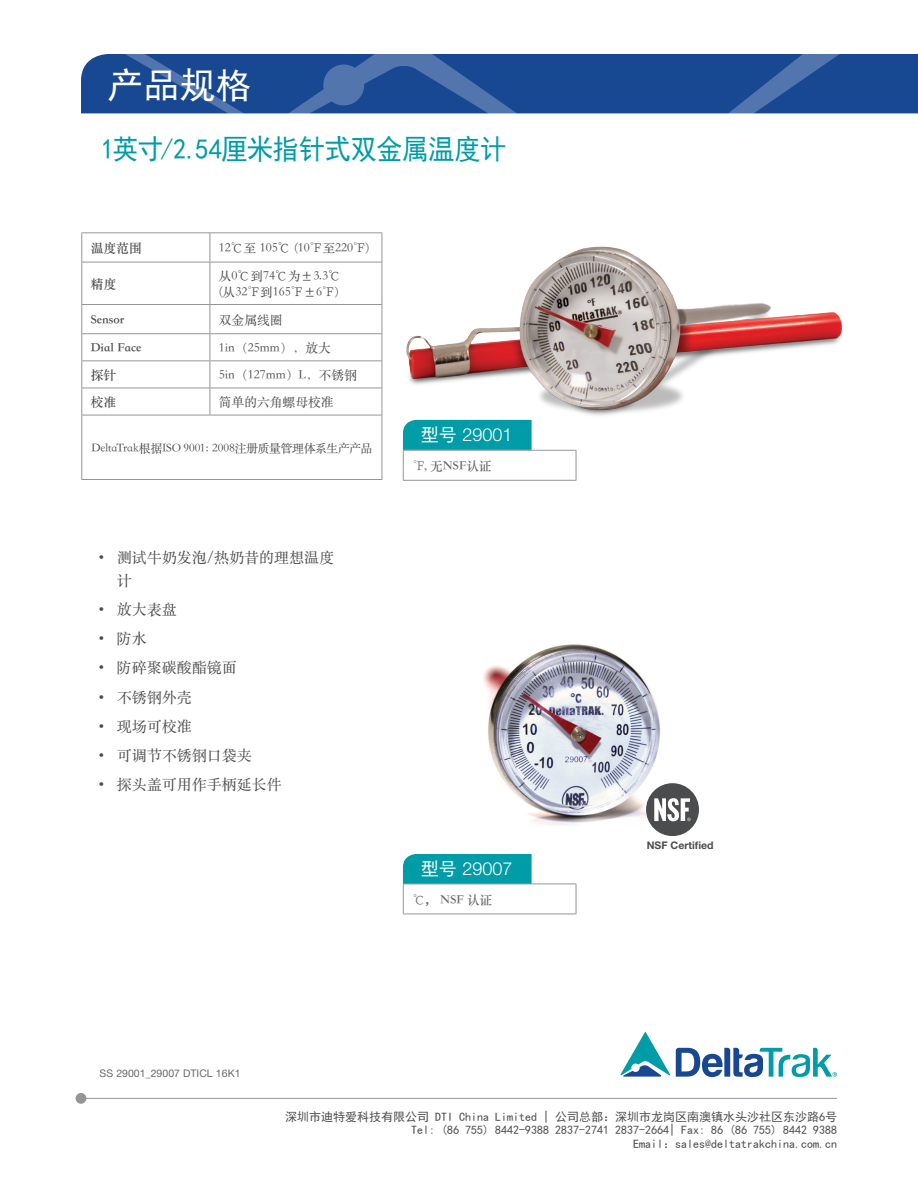
<style>
.page{position:relative;width:918px;height:1188px;background:#fff}
.page>*{position:absolute;margin:0;border:0;box-sizing:border-box;transform-origin:0 0}
.t1{font:36px "Sim Hei";color:#fff}
.t2{font:28.35px "Sim Hei";letter-spacing:-.025em;color:#009ca7;scale:.93 1}
.t3{font:300 18px "Helvetica Neue LT Std";color:#fff}
.t4{font:15px/22.5px "ST Songti SC Regular";color:#4b4c4d}
.t5{font:12.75px/15.3px "ST Songti SC Regular";color:#4b4c4d}
.t6{font:12.75px "ST Songti SC Bold";color:#4b4c4d}
.t7{font:12.75px "ST Songti SC Bold";letter-spacing:.005em;color:#69696c}
.t8{font:12px/13.5px "Sim Hei";color:#4b4c4d;text-align:right}
.t9{font:12px "ST Songti SC Regular";letter-spacing:-.03em;color:#4b4c4d}
.t10{font:10.5px "Helvetica Neue LT Std";color:#69696c}
.t11{font:700 10.5px "Helvetica Neue LT Std";color:#4b4c4d}
.s1{font-family:"Sim Hei";font-weight:400}
.s2{font-family:"ST Songti SC Regular"}
</style>
<div class="page">
<div style="left:76px;top:1093px;width:10px;height:11px;background:#939598;border-radius:50%"></div>
<hr style="left:81px;top:1098px;width:756px;height:1px;background:#939598">
<svg style="left:81px;top:54px;width:837px;height:59px;background:#214f96"></svg>
<svg style="left:620px;top:1031px;width:217px;height:46px"></svg>
<img style="left:402px;top:246px;width:440px;height:235px">
<hr style="left:81px;top:232px;width:129px;height:1px;background:#939598">
<svg style="left:81px;top:233px;width:1px;height:29px"></svg>
<hr style="left:210px;top:232px;width:172px;height:1px;background:#939598">
<svg style="left:210px;top:233px;width:1px;height:29px"></svg>
<svg style="left:382px;top:233px;width:1px;height:29px"></svg>
<hr style="left:81px;top:262px;width:129px;height:1px;background:#939598">
<hr style="left:81px;top:262px;width:1px;height:42px;background:#939598">
<hr style="left:210px;top:262px;width:172px;height:1px;background:#939598">
<hr style="left:210px;top:262px;width:1px;height:42px;background:#939598">
<hr style="left:382px;top:262px;width:1px;height:42px;background:#939598">
<hr style="left:81px;top:304px;width:129px;height:1px;background:#939598">
<hr style="left:210px;top:304px;width:172px;height:1px;background:#939598">
<hr style="left:81px;top:333px;width:129px;height:1px;background:#939598">
<hr style="left:210px;top:333px;width:172px;height:1px;background:#939598">
<hr style="left:81px;top:360px;width:129px;height:1px;background:#939598">
<hr style="left:210px;top:360px;width:172px;height:1px;background:#939598">
<hr style="left:81px;top:388px;width:129px;height:1px;background:#939598">
<svg style="left:81px;top:305px;width:1px;height:110px"></svg>
<hr style="left:210px;top:388px;width:172px;height:1px;background:#939598">
<svg style="left:210px;top:305px;width:1px;height:110px"></svg>
<svg style="left:382px;top:305px;width:1px;height:110px"></svg>
<hr style="left:81px;top:479px;width:129px;height:1px;background:#939598">
<hr style="left:210px;top:479px;width:172px;height:1px;background:#939598">
<hr style="left:81px;top:415px;width:129px;height:1px;background:#939598">
<hr style="left:81px;top:415px;width:1px;height:64px;background:#939598">
<hr style="left:210px;top:415px;width:172px;height:1px;background:#939598">
<hr style="left:382px;top:415px;width:1px;height:64px;background:#939598">
<img style="left:483px;top:644px;width:211px;height:193px">
<div style="left:403px;top:854px;width:129px;height:30px;background:#009ca7"></div>
<hr style="left:403px;top:450px;width:173px;height:1px;background:#939598">
<svg style="left:403px;top:420px;width:129px;height:60px"></svg>
<svg style="left:576px;top:451px;width:1px;height:29px"></svg>
<hr style="left:403px;top:480px;width:173px;height:1px;background:#939598">
<hr style="left:403px;top:884px;width:173px;height:1px;background:#939598">
<hr style="left:403px;top:884px;width:1px;height:30px;background:#939598">
<hr style="left:576px;top:884px;width:1px;height:30px;background:#939598">
<hr style="left:403px;top:914px;width:173px;height:1px;background:#939598">
<div style="left:646px;top:783px;width:53px;height:53px;background:#4b4c4d;border-radius:50%"></div>
<svg style="left:654px;top:798px;width:37px;height:23px"></svg>
<h1 class="t1" style="left:108px;top:67px;width:145px">产品规格</h1>
<h2 class="t2" style="left:101px;top:135px;width:437px">1英寸/2.54厘米指针式双金属温度计</h2>
<p class="t6" style="left:91px;top:240px;width:52px">温度范围</p>
<p class="t5" style="left:219px;top:240px;width:152px">12℃至 105℃ (10℉至220℉)</p>
<p class="t6" style="left:91px;top:276px;width:27px">精度</p>
<p class="t5" style="left:219px;top:268px;width:123px">从0℃到74℃为±3.3℃ (从32℉到165℉±6℉)</p>
<p class="t6" style="left:91px;top:312px;width:35px">Sensor</p>
<p class="t5" style="left:219px;top:312px;width:65px">双金属线圈</p>
<p class="t6" style="left:91px;top:340px;width:52px">Dial Face</p>
<p class="t5" style="left:219px;top:340px;width:113px">1in（25mm），放大</p>
<p class="t6" style="left:91px;top:367px;width:27px">探针</p>
<p class="t5" style="left:219px;top:367px;width:140px">5in（127mm）L，不锈钢</p>
<p class="t6" style="left:91px;top:394px;width:27px">校准</p>
<p class="t5" style="left:219px;top:394px;width:116px">简单的六角螺母校准</p>
<p class="t9" style="left:91px;top:440px;width:283px">DeltaTrak根据ISO 9001：2008注册质量管理体系生产产品</p>
<p class="t4" style="left:117px;top:546px;width:219px;text-indent:-18px">• 测试牛奶发泡/热奶昔的理想温度计</p>
<p class="t4" style="left:99px;top:597px;width:79px">• 放大表盘</p>
<p class="t4" style="left:99px;top:627px;width:49px">• 防水</p>
<p class="t4" style="left:99px;top:656px;width:139px">• 防碎聚碳酸酯镜面</p>
<p class="t4" style="left:99px;top:685px;width:94px">• 不锈钢外壳</p>
<p class="t4" style="left:99px;top:714px;width:94px">• 现场可校准</p>
<p class="t4" style="left:99px;top:744px;width:154px">• 可调节不锈钢口袋夹</p>
<p class="t4" style="left:99px;top:773px;width:184px">• 探头盖可用作手柄延长件</p>
<h3 class="t3" style="left:421px;top:424px;width:93px"><span class="s1">型号</span> 29001</h3>
<p class="t7" style="left:413px;top:458px;width:80px"><span class="s2">℉</span>, 无NSF认证</p>
<h3 class="t3" style="left:421px;top:858px;width:93px"><span class="s1">型号</span> 29007</h3>
<p class="t7" style="left:413px;top:892px;width:81px"><span class="s2">℃</span>， NSF 认证</p>
<p class="t10" style="left:100px;top:1067px;width:142px">SS 29001_29007 DTICL 16K1</p>
<p class="t11" style="left:647px;top:839px;width:68px">NSF Certified</p>
<p class="t8" style="left:285px;top:1110px;width:553px">深圳市迪特爱科技有限公司 DTI China Limited | 公司总部：深圳市龙岗区南澳镇水头沙社区东沙路6号<br>Tel: (86 755) 8442-9388 2837-2741 2837-2664| Fax: 86 (86 755) 8442 9388<br>Email：sales@deltatrakchina.com.cn</p>
</div>
